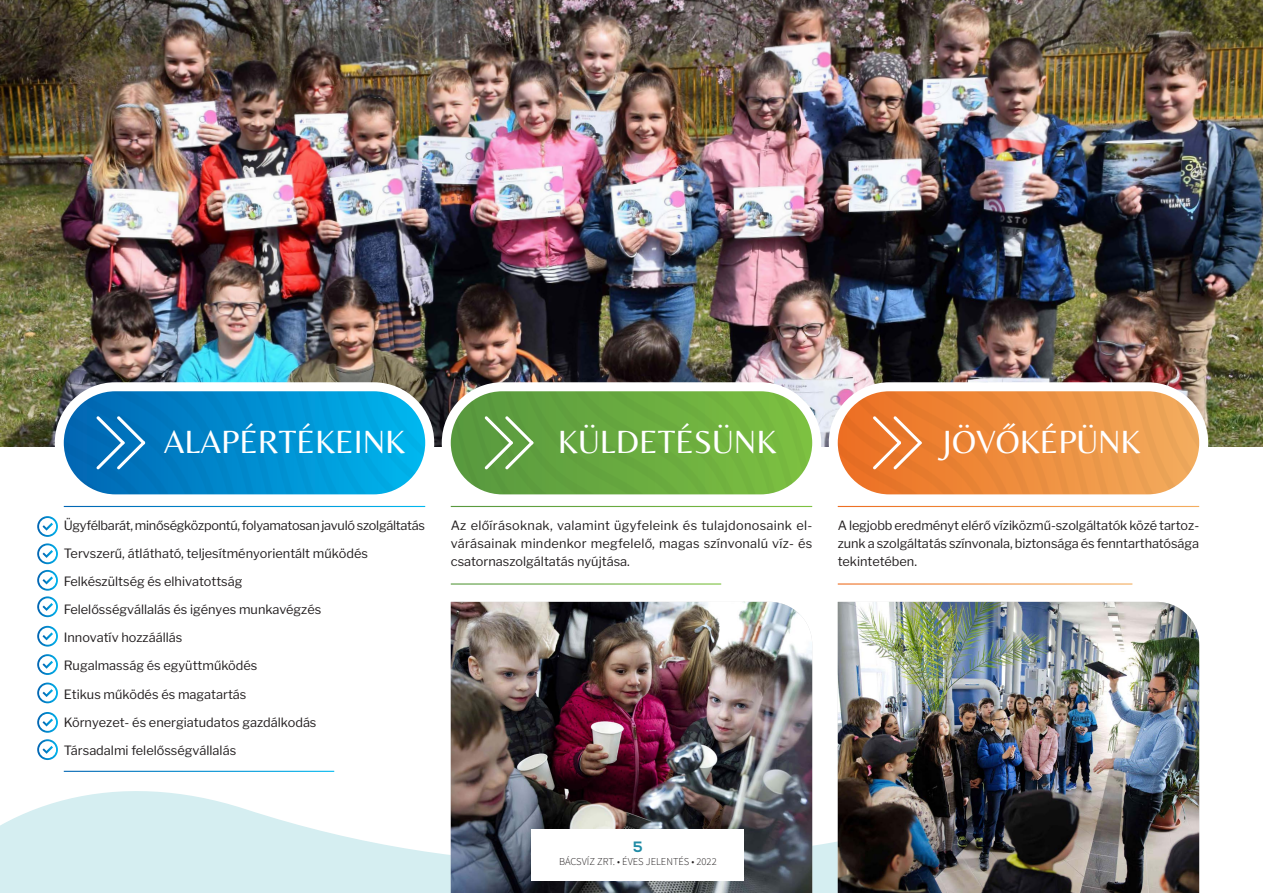
<style>
.page{position:relative;width:1263px;height:893px;background:#fff}
.page>*{position:absolute;margin:0;border:0;box-sizing:border-box;transform-origin:0 0}
.t1{font:33px "Belleza";color:#fff}
.t2{font:700 15px "Nexa";color:#208ba5}
.t3{font:12.75px/18px "Libre Franklin";color:#231f20;text-align:justify}
.t4{font:12.75px "Libre Franklin";letter-spacing:-.02em;color:#231f20}
.t5{font:300 10.5px "Source Sans Pro";color:#231f20}
</style>
<div class="page">
<svg style="left:0;top:726px;width:838px;height:167px"></svg>
<img style="left:0;top:0;width:1263px;height:446px">
<img style="left:451px;top:602px;width:361px;height:291px">
<img style="left:838px;top:602px;width:361px;height:291px">
<hr style="left:64px;top:771px;width:270px;height:1px;background:#fff">
<div style="left:55px;top:382px;width:379px;height:121px;border:9px solid #fff;border-radius:56px"></div>
<svg style="left:64px;top:391px;width:361px;height:103px;background:#1192d0"></svg>
<div style="left:442px;top:382px;width:379px;height:121px;border:9px solid #fff;border-radius:56px"></div>
<svg style="left:451px;top:391px;width:361px;height:103px;background:#72af4b"></svg>
<div style="left:829px;top:382px;width:379px;height:121px;border:9px solid #fff;border-radius:56px"></div>
<svg style="left:838px;top:391px;width:361px;height:103px;background:#ed944b"></svg>
<svg style="left:37px;top:516px;width:21px;height:21px"></svg>
<svg style="left:37px;top:543px;width:21px;height:21px"></svg>
<svg style="left:37px;top:570px;width:21px;height:47px"></svg>
<svg style="left:37px;top:626px;width:21px;height:21px"></svg>
<svg style="left:37px;top:654px;width:21px;height:21px"></svg>
<svg style="left:37px;top:683px;width:21px;height:20px"></svg>
<svg style="left:37px;top:712px;width:21px;height:21px"></svg>
<svg style="left:37px;top:739px;width:21px;height:21px"></svg>
<div style="left:531px;top:829px;width:213px;height:51px;background:#fff"></div>
<p class="t1" style="left:164px;top:414px;width:243px">ALAPÉRTÉKEINK</p>
<p class="t1" style="left:558px;top:414px;width:220px">KÜLDETÉSÜNK</p>
<p class="t1" style="left:943px;top:414px;width:199px">JÖVŐKÉPÜNK</p>
<p class="t4" style="left:64px;top:518px;width:363px">Ügyfélbarát, minőségközpontú, folyamatosan javuló szolgáltatás</p>
<p class="t3" style="left:64px;top:545px;width:306px">Tervszerű, átlátható, teljesítményorientált működés</p>
<p class="t3" style="left:64px;top:573px;width:180px">Felkészültség és elhivatottság</p>
<p class="t3" style="left:64px;top:601px;width:259px">Felelősségvállalás és igényes munkavégzés</p>
<p class="t3" style="left:64px;top:629px;width:120px">Innovatív hozzáállás</p>
<p class="t3" style="left:64px;top:657px;width:195px">Rugalmasság és együttműködés</p>
<p class="t3" style="left:64px;top:685px;width:184px">Etikus működés és magatartás</p>
<p class="t3" style="left:64px;top:713px;width:254px">Környezet- és energiatudatos gazdálkodás</p>
<p class="t3" style="left:64px;top:741px;width:174px">Társadalmi felelősségvállalás</p>
<p class="t3" style="left:451px;top:517px;width:363px">Az előírásoknak, valamint ügyfeleink és tulajdonosaink el&shy;várásainak mindenkor megfelelő, magas színvonalú víz- és csatornaszolgáltatás nyújtása.</p>
<p class="t3" style="left:838px;top:517px;width:363px">A legjobb eredményt elérő víziközmű-szolgáltatók közé tartoz&shy;zunk a szolgáltatás színvonala, biztonsága és fenntarthatósága tekintetében.</p>
<p class="t2" style="left:633px;top:838px;width:11px">5</p>
<p class="t5" style="left:559px;top:855px;width:159px">BÁCSVÍZ ZRT. • ÉVES JELENTÉS • 2022</p>
</div>
